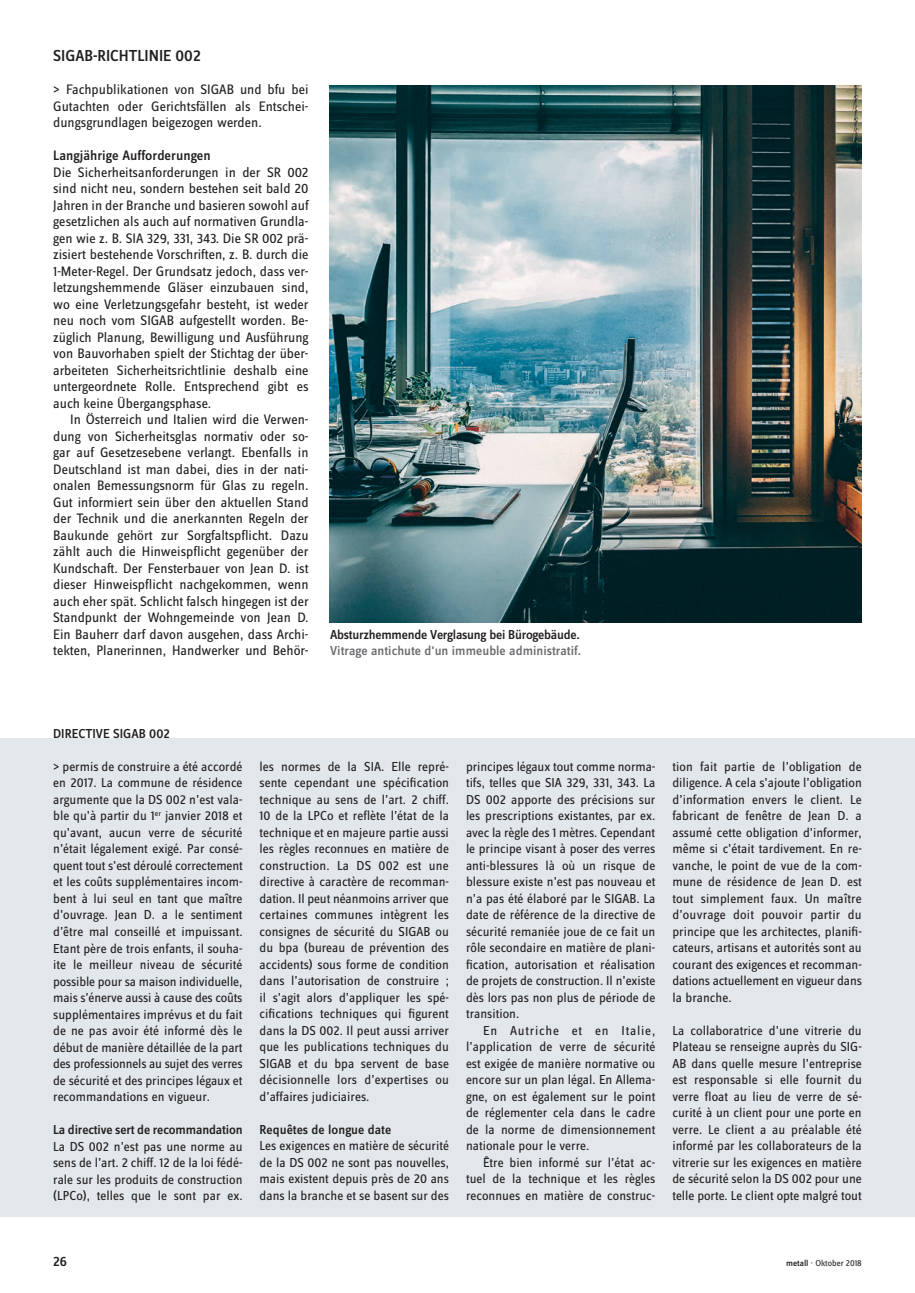
<style>
.page{position:relative;width:915px;height:1293px;background:#fff}
.page>*{position:absolute;margin:0;border:0;box-sizing:border-box;transform-origin:0 0}
.DE_rubrik_11{font:500 16.5px "Zine Sans Dis";color:#231f20}
.DE_Grundtext_EZ{font:14.25px/16.5px "Zine Sans Dis";color:#231f20;text-align:justify}
.DE_Grundtext_EZ-2{font:500 14.25px "Zine Sans Dis";color:#231f20}
.FR_Grundtext_ohne_EZ{font:13.5px/16.5px "Zine Sans Dis";color:#231f20;text-align:justify}
.FR_Grundtext_ohne_EZ-2{font:500 13.5px "Zine Sans Dis";letter-spacing:-.01em;color:#231f20}
.DE_Grundtext_o_EZ{font:500 13.5px "Zine Sans Dis";color:#6c6d70}
.DE_Grundtext_o_EZ-2{font:500 13.5px "Zine Sans Dis";letter-spacing:-.02em;color:#231f20}
.FR_rubrik_9__med{font:500 13.5px "Zine Sans Dis";color:#231f20}
.t1{font:9px "Zine Sans Dis";color:#231f20}
.s1{font-weight:500}
</style>
<div class="page">
<div style="left:0;top:738px;width:914px;height:478px;background:#e1e7ea"></div>
<img style="left:330px;top:85px;width:531px;height:537px">
<p class="DE_rubrik_11" style="left:53px;top:48px;width:149px">SIGAB-RICHTLINIE 002</p>
<p class="DE_Grundtext_EZ" style="left:53px;top:82px;width:257px">&gt; Fachpublikationen von SIGAB und bfu bei Gutachten oder Gerichtsfällen als Entschei&shy;dungsgrundlagen beigezogen werden.</p>
<p class="DE_Grundtext_EZ-2" style="left:53px;top:148px;width:159px">Langjährige Aufforderungen</p>
<p class="DE_Grundtext_EZ" style="left:53px;top:164px;width:257px">Die Sicherheitsanforderungen in der SR 002 sind nicht neu, sondern bestehen seit bald 20<br>Jahren in der Branche und basieren sowohl auf gesetzlichen als auch auf normativen Grundla&shy;gen wie z. B. SIA 329, 331, 343. Die SR 002 prä&shy;zisiert bestehende Vorschriften, z. B. durch die 1-Meter-Regel. Der Grundsatz jedoch, dass ver&shy;letzungshemmende Gläser einzubauen sind, wo eine Verletzungsgefahr besteht, ist weder neu noch vom SIGAB aufgestellt worden. Be&shy;züglich Planung, Bewilligung und Ausführung von Bauvorhaben spielt der Stichtag der über&shy;arbeiteten Sicherheitsrichtlinie deshalb eine untergeordnete Rolle. Entsprechend gibt es auch keine Übergangsphase.</p>
<p class="DE_Grundtext_EZ" style="left:53px;top:412px;width:257px;text-indent:17px">In Österreich und Italien wird die Verwen&shy;dung von Sicherheitsglas normativ oder so&shy;gar auf Gesetzesebene verlangt. Ebenfalls in Deutschland ist man dabei, dies in der nati&shy;onalen Bemessungsnorm für Glas zu regeln.<br>Gut informiert sein über den aktuellen Stand der Technik und die anerkannten Regeln der Baukunde gehört zur Sorgfaltspflicht. Dazu zählt auch die Hinweispflicht gegenüber der Kundschaft. Der Fensterbauer von Jean D. ist dieser Hinweispflicht nachgekommen, wenn auch eher spät. Schlicht falsch hingegen ist der Standpunkt der Wohngemeinde von Jean D.<br>Ein Bauherr darf davon ausgehen, dass Archi&shy;tekten, Planerinnen, Handwerker und Behör-</p>
<p class="DE_Grundtext_o_EZ-2" style="left:330px;top:628px;width:251px">Absturzhemmende Verglasung bei Bürogebäude.</p>
<p class="DE_Grundtext_o_EZ" style="left:330px;top:644px;width:252px">Vitrage antichute d'un immeuble administratif.</p>
<p class="FR_rubrik_9__med" style="left:53px;top:727px;width:118px">DIRECTIVE SIGAB 002</p>
<p class="FR_Grundtext_ohne_EZ" style="left:53px;top:759px;width:191px">&gt; permis de construire a été accordé en 2017. La commune de résidence argumente que la DS 002 n’est vala&shy;ble qu’à partir du 1<sup>er</sup> janvier 2018 et qu’avant, aucun verre de sécurité n’était légalement exigé. Par consé&shy;quent tout s’est déroulé correctement et les coûts supplémentaires incom&shy;bent à lui seul en tant que maître d’ouvrage. Jean D. a le sentiment d’être mal conseillé et impuissant.<br>Etant père de trois enfants, il souha&shy;ite le meilleur niveau de sécurité possible pour sa maison individuelle, mais s’énerve aussi à cause des coûts supplémentaires imprévus et du fait de ne pas avoir été informé dès le début de manière détaillée de la part des professionnels au sujet des verres de sécurité et des principes légaux et recommandations en vigueur.</p>
<p class="FR_Grundtext_ohne_EZ-2" style="left:53px;top:1122px;width:191px">La directive sert de recommandation</p>
<p class="FR_Grundtext_ohne_EZ" style="left:53px;top:1138px;width:191px">La DS 002 n’est pas une norme au sens de l’art. 2 chiff. 12 de la loi fédé&shy;rale sur les produits de construction (LPCo), telles que le sont par ex.</p>
<p class="FR_Grundtext_ohne_EZ" style="left:259px;top:759px;width:191px">les normes de la SIA. Elle repré&shy;sente cependant une spécification technique au sens de l’art. 2 chiff.<br>10 de la LPCo et reflète l’état de la technique et en majeure partie aussi les règles reconnues en matière de construction. La DS 002 est une directive à caractère de recomman&shy;dation. Il peut néanmoins arriver que certaines communes intègrent les consignes de sécurité du SIGAB ou du bpa (bureau de prévention des accidents) sous forme de condition dans l’autorisation de construire ; il s’agit alors d’appliquer les spé&shy;cifications techniques qui figurent dans la DS 002. Il peut aussi arriver que les publications techniques du SIGAB et du bpa servent de base décisionnelle lors d’expertises ou d’affaires judiciaires.</p>
<p class="FR_Grundtext_ohne_EZ-2" style="left:259px;top:1122px;width:133px">Requêtes de longue date</p>
<p class="FR_Grundtext_ohne_EZ" style="left:259px;top:1138px;width:191px">Les exigences en matière de sécurité de la DS 002 ne sont pas nouvelles, mais existent depuis près de 20 ans dans la branche et se basent sur des</p>
<p class="FR_Grundtext_ohne_EZ" style="left:466px;top:758px;width:191px">principes légaux tout comme norma&shy;tifs, telles que SIA 329, 331, 343. La DS 002 apporte des précisions sur les prescriptions existantes, par ex. avec la règle des 1 mètres. Cependant le principe visant à poser des verres anti-blessures là où un risque de blessure existe n’est pas nouveau et n’a pas été élaboré par le SIGAB. La date de référence de la directive de sécurité remaniée joue de ce fait un rôle secondaire en matière de plani&shy;fication, autorisation et réalisation de projets de construction. Il n’existe dès lors pas non plus de période de transition.</p>
<p class="FR_Grundtext_ohne_EZ" style="left:466px;top:1022px;width:191px;text-indent:17px">En Autriche et en Italie, l’application de verre de sécurité est exigée de manière normative ou encore sur un plan légal. En Allema&shy;gne, on est également sur le point de réglementer cela dans le cadre de la norme de dimensionnement nationale pour le verre.</p>
<p class="FR_Grundtext_ohne_EZ" style="left:466px;top:1154px;width:191px;text-indent:17px">Être bien informé sur l’état ac&shy;tuel de la technique et les règles reconnues en matière de construc-</p>
<p class="FR_Grundtext_ohne_EZ" style="left:672px;top:758px;width:191px">tion fait partie de l’obligation de diligence. A cela s’ajoute l’obligation d’information envers le client. Le fabricant de fenêtre de Jean D. a assumé cette obligation d’informer, même si c’était tardivement. En re&shy;vanche, le point de vue de la com&shy;mune de résidence de Jean D. est tout simplement faux. Un maître d’ouvrage doit pouvoir partir du principe que les architectes, planifi&shy;cateurs, artisans et autorités sont au courant des exigences et recomman&shy;dations actuellement en vigueur dans la branche.</p>
<p class="FR_Grundtext_ohne_EZ" style="left:672px;top:1022px;width:191px">La collaboratrice d’une vitrerie du Plateau se renseigne auprès du SIG-AB dans quelle mesure l’entreprise est responsable si elle fournit du verre float au lieu de verre de sé&shy;curité à un client pour une porte en verre. Le client a au préalable été informé par les collaborateurs de la vitrerie sur les exigences en matière de sécurité selon la DS 002 pour une telle porte. Le client opte malgré tout</p>
<p class="DE_Grundtext_EZ-2" style="left:53px;top:1254px;width:15px">26</p>
<p class="t1" style="left:785px;top:1259px;width:77px"><span class="s1">metall</span> · Oktober 2018</p>
</div>
